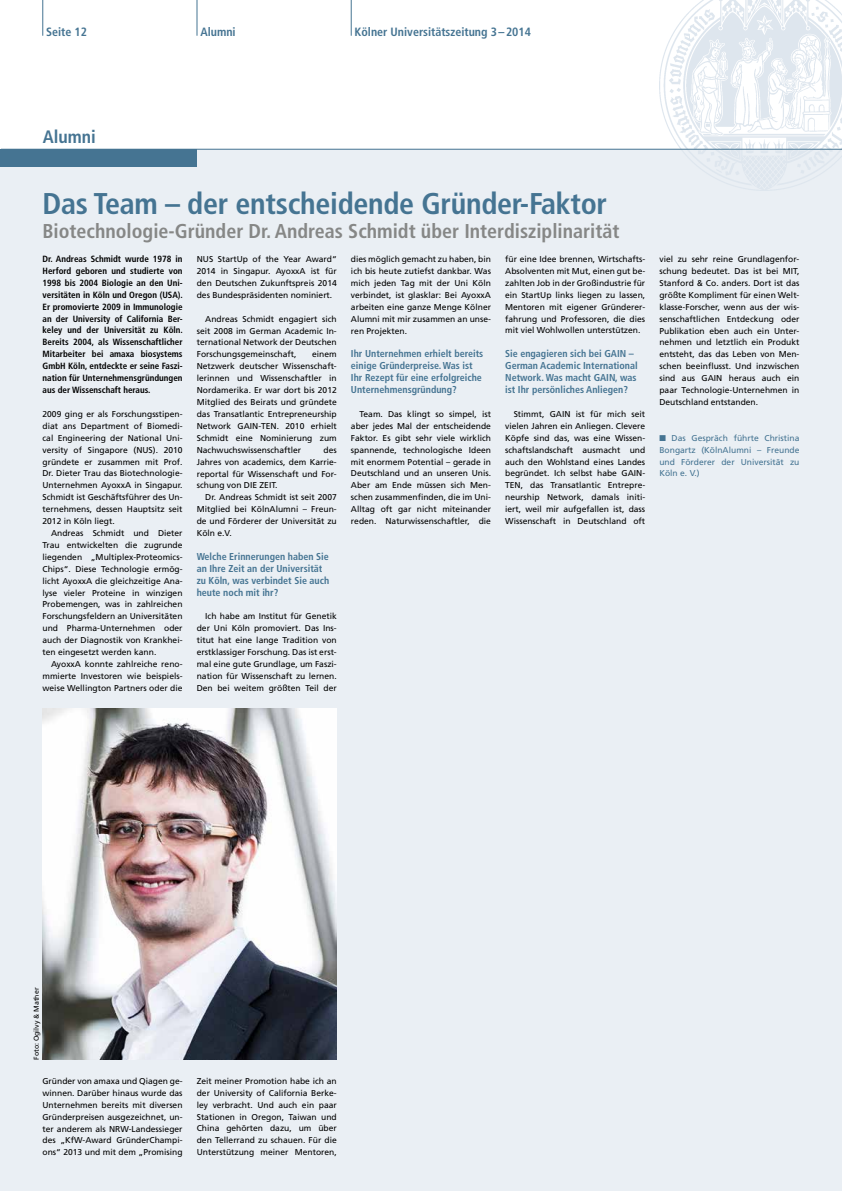
<style>
.page{position:relative;width:842px;height:1191px;background:#fff}
.page>*{position:absolute;margin:0;border:0;box-sizing:border-box;transform-origin:0 0}
.t1{font:700 condensed 30px "Frutiger";letter-spacing:-.01em;color:#457492}
.t2{font:700 condensed 20px "Frutiger";color:#868786}
.t3{font:700 condensed 18px "Frutiger";color:#457492}
.t4{font:700 condensed 12px "Frutiger";color:#457492}
.t5{font:700 condensed 10px/11.9px "Frutiger";color:#457492}
.t6{font:700 condensed 9px/11.9px "Frutiger";color:#000;text-align:justify}
.t7{font:8.5px/11.9px "Frutiger";color:#000;text-align:justify}
.t8{font:8.5px/11.9px "Frutiger";color:#457492;text-align:justify}
.t9{font:7px "Frutiger";color:#000}
</style>
<div class="page">
<div style="left:0;top:149px;width:842px;height:1042px;background:#eaeff4"></div>
<img style="left:659px;top:0;width:183px;height:190px">
<div style="left:0;top:149px;width:197px;height:18px;background:#457492"></div>
<hr style="left:1px;top:149px;width:841px;height:1px;background:#457492">
<hr style="left:43px;top:0;width:1px;height:36px;background:#457492">
<hr style="left:197px;top:0;width:1px;height:36px;background:#457492">
<hr style="left:351px;top:0;width:1px;height:36px;background:#457492">
<img style="left:43px;top:708px;width:294px;height:352px">
<h3 class="t4" style="left:46px;top:24px;width:42px">Seite 12</h3>
<h3 class="t4" style="left:200px;top:24px;width:37px">Alumni</h3>
<h3 class="t4" style="left:355px;top:24px;width:178px">Kölner Universitätszeitung 3–2014</h3>
<h3 class="t3" style="left:43px;top:126px;width:55px">Alumni</h3>
<h1 class="t1" style="left:43px;top:186px;width:566px">Das Team – der entscheidende Gründer-Faktor</h1>
<h2 class="t2" style="left:43px;top:219px;width:578px">Biotechnologie-Gründer Dr. Andreas Schmidt über Interdisziplinarität</h2>
<p class="t7" style="left:505px;top:253px;width:142px">für eine Idee brennen, Wirtschafts-Absolventen mit Mut, einen gut be&shy;zahlten Job in der Großindustrie für ein StartUp links liegen zu lassen, Mentoren mit eigener Gründerer&shy;fahrung und Professoren, die dies mit viel Wohlwollen unterstützen.</p>
<p class="t5" style="left:505px;top:348px;width:134px">Sie engagieren sich bei GAIN –<br>German Academic International<br>Network. Was macht GAIN, was ist Ihr persönliches Anliegen?</p>
<p class="t7" style="left:505px;top:408px;width:142px;text-indent:8px">Stimmt, GAIN ist für mich seit vielen Jahren ein Anliegen. Clevere Köpfe sind das, was eine Wissen&shy;schaftslandschaft ausmacht und auch den Wohlstand eines Landes begründet. Ich selbst habe GAIN-TEN, das Transatlantic Entrepre&shy;neurship Network, damals initi&shy;iert, weil mir aufgefallen ist, dass Wissenschaft in Deutschland oft</p>
<p class="t6" style="left:43px;top:253px;width:142px">Dr. Andreas Schmidt wurde 1978 in Herford geboren und studierte von 1998 bis 2004 Biologie an den Uni&shy;versitäten in Köln und Oregon (USA).<br>Er promovierte 2009 in Immunologie an der University of California Ber&shy;keley und der Universität zu Köln.<br>Bereits 2004, als Wissenschaftlicher Mitarbeiter bei amaxa biosystems GmbH Köln, entdeckte er seine Faszi&shy;nation für Unternehmensgründungen aus der Wissenschaft heraus.</p>
<p class="t7" style="left:43px;top:408px;width:142px">2009 ging er als Forschungsstipen&shy;diat ans Department of Biomedi&shy;cal Engineering der National Uni&shy;versity of Singapore (NUS). 2010 gründete er zusammen mit Prof.<br>Dr. Dieter Trau das Biotechnologie-Unternehmen AyoxxA in Singapur.<br>Schmidt ist Geschäftsführer des Un&shy;ternehmens, dessen Hauptsitz seit 2012 in Köln liegt.</p>
<p class="t7" style="left:43px;top:527px;width:142px;text-indent:8px">Andreas Schmidt und Dieter Trau entwickelten die zugrunde liegenden „Multiplex-Proteomics-Chips“. Diese Technologie ermög&shy;licht AyoxxA die gleichzeitige Ana&shy;lyse vieler Proteine in winzigen Probemengen, was in zahlreichen Forschungsfeldern an Universitäten und Pharma-Unternehmen oder auch der Diagnostik von Krankhei&shy;ten eingesetzt werden kann.</p>
<p class="t7" style="left:43px;top:658px;width:142px;text-indent:8px">AyoxxA konnte zahlreiche reno&shy;mmierte Investoren wie beispiels&shy;weise Wellington Partners oder die</p>
<p class="t7" style="left:197px;top:253px;width:142px">NUS StartUp of the Year Award“ 2014 in Singapur. AyoxxA ist für den Deutschen Zukunftspreis 2014 des Bundespräsidenten nominiert.</p>
<p class="t7" style="left:197px;top:313px;width:142px;text-indent:8px">Andreas Schmidt engagiert sich seit 2008 im German Academic In&shy;ternational Network der Deutschen Forschungsgemeinschaft,</p>
<p class="t7" style="left:351px;top:253px;width:142px">dies möglich gemacht zu haben, bin ich bis heute zutiefst dankbar. Was mich jeden Tag mit der Uni Köln verbindet, ist glasklar: Bei AyoxxA arbeiten eine ganze Menge Kölner Alumni mit mir zusammen an unse&shy;ren Projekten.</p>
<p class="t5" style="left:351px;top:348px;width:134px">Ihr Unternehmen erhielt bereits einige Gründerpreise. Was ist<br>Ihr Rezept für eine erfolgreiche<br>Unternehmensgründung?</p>
<p class="t7" style="left:351px;top:408px;width:142px;text-indent:8px">Team. Das klingt so simpel, ist aber jedes Mal der entscheidende Faktor. Es gibt sehr viele wirklich spannende, technologische Ideen mit enormem Potential – gerade in Deutschland und an unseren Unis.<br>Aber am Ende müssen sich Men&shy;schen zusammenfinden, die im Uni-Alltag oft gar nicht miteinander reden. Naturwissenschaftler, die</p>
<p class="t7" style="left:197px;top:348px;width:142px;text-indent:115px">einem Netzwerk deutscher Wissenschaft&shy;lerinnen und Wissenschaftler in Nordamerika. Er war dort bis 2012<br>Mitglied des Beirats und gründete das Transatlantic Entrepreneurship Network GAIN-TEN. 2010 erhielt Schmidt eine Nominierung zum Nachwuchswissenschaftler</p>
<p class="t7" style="left:197px;top:444px;width:142px;text-indent:127px">des Jahres von academics, dem Karrie&shy;reportal für Wissenschaft und For&shy;schung von DIE ZEIT.</p>
<p class="t7" style="left:197px;top:491px;width:142px;text-indent:8px">Dr. Andreas Schmidt ist seit 2007<br>Mitglied bei KölnAlumni – Freun&shy;de und Förderer der Universität zu Köln e.V.</p>
<p class="t5" style="left:197px;top:550px;width:134px">Welche Erinnerungen haben Sie an Ihre Zeit an der Universität zu Köln, was verbindet Sie auch heute noch mit ihr?</p>
<p class="t7" style="left:197px;top:610px;width:142px;text-indent:8px">Ich habe am Institut für Genetik der Uni Köln promoviert. Das Ins&shy;titut hat eine lange Tradition von erstklassiger Forschung. Das ist erst&shy;mal eine gute Grundlage, um Faszi&shy;nation für Wissenschaft zu lernen.<br>Den bei weitem größten Teil der</p>
<p class="t7" style="left:659px;top:253px;width:142px">viel zu sehr reine Grundlagenfor&shy;schung bedeutet. Das ist bei MIT, Stanford &amp; Co. anders. Dort ist das größte Kompliment für einen Welt&shy;klasse-Forscher, wenn aus der wis&shy;senschaftlichen Entdeckung oder Publikation eben auch ein Unter&shy;nehmen und letztlich ein Produkt entsteht, das das Leben von Men&shy;schen beeinflusst. Und inzwischen sind aus GAIN heraus auch ein paar Technologie-Unternehmen in Deutschland entstanden.</p>
<p class="t8" style="left:659px;top:432px;width:142px">■ Das Gespräch führte Christina Bongartz (KölnAlumni – Freunde und Förderer der Universität zu Köln e. V.)</p>
<p class="t9" style="left:32px;top:1060px;width:74px;rotate:-90deg">Foto: Ogilvy &amp; Mather</p>
<p class="t7" style="left:43px;top:1074px;width:142px">Gründer von amaxa und Qiagen ge&shy;winnen. Darüber hinaus wurde das Unternehmen bereits mit diversen Gründerpreisen ausgezeichnet, un&shy;ter anderem als NRW-Landessieger des „KfW-Award GründerChampi&shy;ons“ 2013 und mit dem „Promising</p>
<p class="t7" style="left:197px;top:1074px;width:142px">Zeit meiner Promotion habe ich an der University of California Berke&shy;ley verbracht. Und auch ein paar Stationen in Oregon, Taiwan und China gehörten dazu, um über den Tellerrand zu schauen. Für die Unterstützung meiner Mentoren,</p>
</div>
